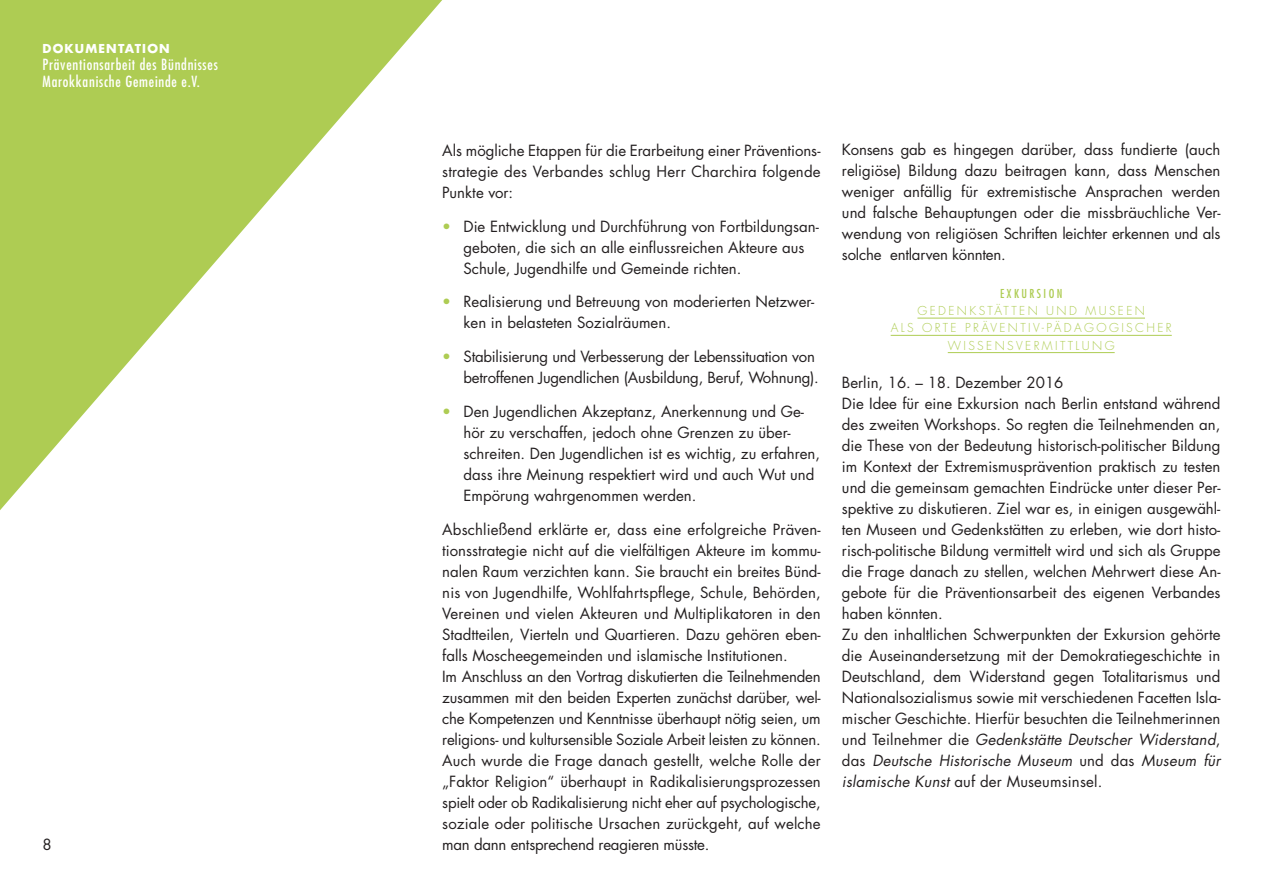
<style>
.page{position:relative;width:1263px;height:893px;background:#fff}
.page>*{position:absolute;margin:0;border:0;box-sizing:border-box;transform-origin:0 0}
.t1{font:15px/21px "Futura Std";color:#231f20}
.t2{font:condensed 15px/17.2px "Futura Std";letter-spacing:.05em;color:#fff}
.t3{font:300 12px/17.2px "Futura Std";letter-spacing:.2em;color:#aecc53;text-align:center}
.t4{font:700 12px "Futura Std";letter-spacing:.1em;color:#fff}
.t5{font:condensed 12px "Futura Std";letter-spacing:.2em;color:#aecc53}
.s1{color:#aecc53}
.s2{font-style:italic}
</style>
<div class="page">
<svg style="left:0;top:0;width:442px;height:510px;fill:#aecc53"></svg>
<hr style="left:917px;top:318px;width:228px;height:1px;background:#aecc53">
<hr style="left:891px;top:335px;width:281px;height:1px;background:#aecc53">
<hr style="left:948px;top:352px;width:167px;height:1px;background:#aecc53">
<p class="t4" style="left:43px;top:40px;width:129px">DOKUMENTATION</p>
<p class="t2" style="left:43px;top:56px;width:177px">Präventionsarbeit des Bündnisses<br>Marokkanische Gemeinde e.V.</p>
<p class="t1" style="left:43px;top:835px;width:11px">8</p>
<p class="t1" style="left:442px;top:141px;width:380px;text-align:justify">Als mögliche Etappen für die Erarbeitung einer Präventions&shy;strategie des Verbandes schlug Herr Charchira folgende Punkte vor:</p>
<p class="t1" style="left:463px;top:216px;width:357px;text-indent:-21px"><span class="s1">•</span> Die Entwicklung und Durchführung von Fortbildungsan&shy;geboten, die sich an alle einflussreichen Akteure aus<br>Schule, Jugendhilfe und Gemeinde richten.</p>
<p class="t1" style="left:463px;top:291px;width:352px;text-indent:-21px"><span class="s1">•</span> Realisierung und Betreuung von moderierten Netzwer&shy;ken in belasteten Sozialräumen.</p>
<p class="t1" style="left:442px;top:346px;width:378px;text-align:right"><span class="s1">•</span> Stabilisierung und Verbesserung der Lebenssituation von betroffenen Jugendlichen (Ausbildung, Beruf, Wohnung).</p>
<p class="t1" style="left:463px;top:401px;width:358px;text-indent:-21px"><span class="s1">•</span> Den Jugendlichen Akzeptanz, Anerkennung und Ge&shy;hör zu verschaffen, jedoch ohne Grenzen zu über&shy;schreiten. Den Jugendlichen ist es wichtig, zu erfahren, dass ihre Meinung respektiert wird und auch Wut und Empörung wahrgenommen werden.</p>
<p class="t1" style="left:442px;top:519px;width:380px">Abschließend erklärte er, dass eine erfolgreiche Präven&shy;tionsstrategie nicht auf die vielfältigen Akteure im kommu&shy;nalen Raum verzichten kann. Sie braucht ein breites Bünd&shy;nis von Jugendhilfe, Wohlfahrtspflege, Schule, Behörden, Vereinen und vielen Akteuren und Multiplikatoren in den Stadtteilen, Vierteln und Quartieren. Dazu gehören eben&shy;falls Moscheegemeinden und islamische Institutionen.<br>Im Anschluss an den Vortrag diskutierten die Teilnehmenden zusammen mit den beiden Experten zunächst darüber, wel&shy;che Kompetenzen und Kenntnisse überhaupt nötig seien, um religions- und kultursensible Soziale Arbeit leisten zu können.<br>Auch wurde die Frage danach gestellt, welche Rolle der „Faktor Religion“ überhaupt in Radikalisierungsprozessen spielt oder ob Radikalisierung nicht eher auf psychologische, soziale oder politische Ursachen zurückgeht, auf welche man dann entsprechend reagieren müsste.</p>
<p class="t1" style="left:842px;top:139px;width:380px;text-align:justify">Konsens gab es hingegen darüber, dass fundierte (auch religiöse) Bildung dazu beitragen kann, dass Menschen weniger anfällig für extremistische Ansprachen werden und falsche Behauptungen oder die missbräuchliche Ver&shy;wendung von religiösen Schriften leichter erkennen und als solche entlarven könnten.</p>
<p class="t5" style="left:1000px;top:286px;width:64px">EXKURSION</p>
<p class="t3" style="left:891px;top:302px;width:283px">GEDENKSTÄTTEN UND MUSEEN<br>ALS ORTE PRÄVENTIV-PÄDAGOGISCHER<br>WISSENSVERMITTLUNG</p>
<p class="t1" style="left:842px;top:372px;width:380px">Berlin, 16. – 18. Dezember 2016<br>Die Idee für eine Exkursion nach Berlin entstand während des zweiten Workshops. So regten die Teilnehmenden an, die These von der Bedeutung historisch-politischer Bildung im Kontext der Extremismusprävention praktisch zu testen und die gemeinsam gemachten Eindrücke unter dieser Per&shy;spektive zu diskutieren. Ziel war es, in einigen ausgewähl&shy;ten Museen und Gedenkstätten zu erleben, wie dort histo&shy;risch-politische Bildung vermittelt wird und sich als Gruppe die Frage danach zu stellen, welchen Mehrwert diese An&shy;gebote für die Präventionsarbeit des eigenen Verbandes haben könnten.<br>Zu den inhaltlichen Schwerpunkten der Exkursion gehörte die Auseinandersetzung mit der Demokratiegeschichte in Deutschland, dem Widerstand gegen Totalitarismus und Nationalsozialismus sowie mit verschiedenen Facetten Isla&shy;mischer Geschichte. Hierfür besuchten die Teilnehmerinnen und Teilnehmer die <span class="s2">Gedenkstätte Deutscher Widerstand</span>, das <span class="s2">Deutsche Historische Museum</span> und das <span class="s2">Museum für islamische Kunst</span> auf der Museumsinsel.</p>
</div>
